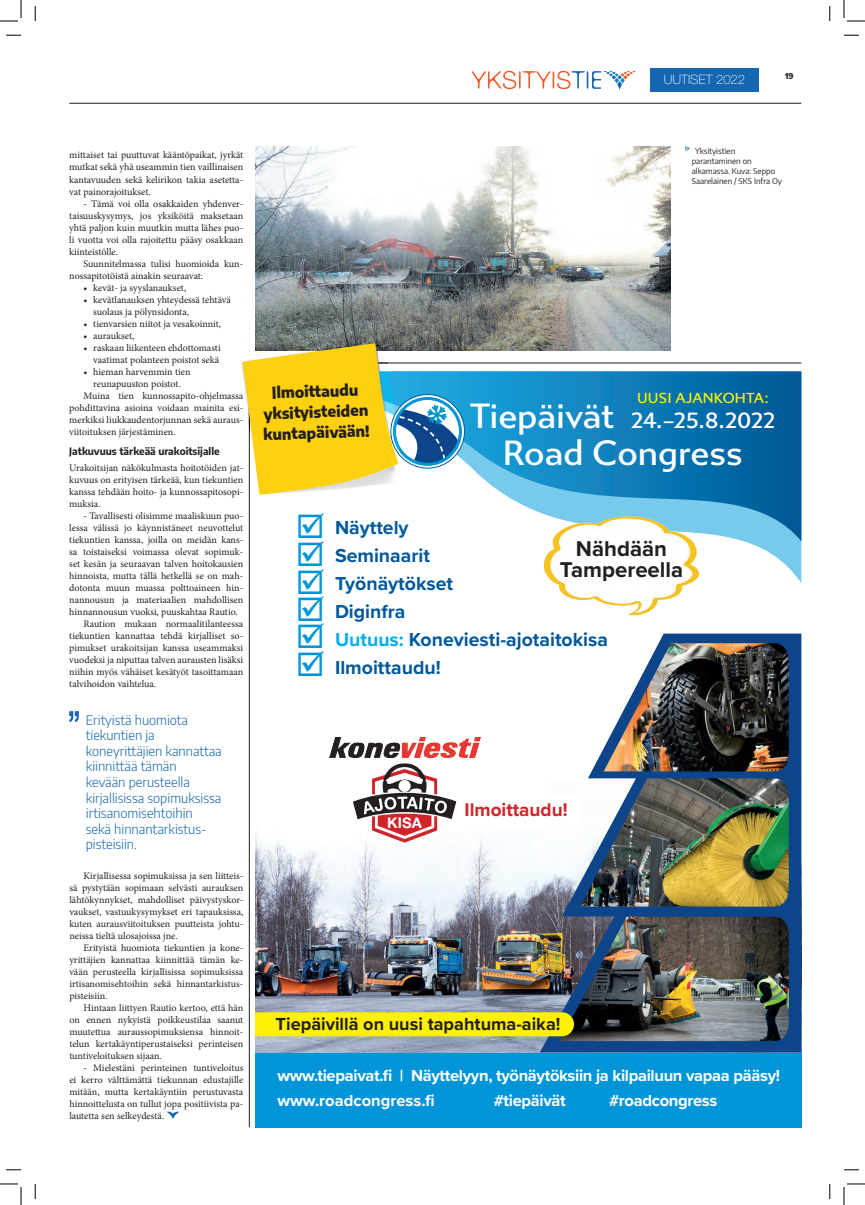
<style>
.page{position:relative;width:865px;height:1205px;background:#fff}
.page>*{position:absolute;margin:0;border:0;box-sizing:border-box;transform-origin:0 0}
.t1{font:500 34.9px "Gibbs";color:#fff}
.t2{font:32.4px/27.7px "Wingdings";color:#0095d9;text-align:justify}
.t3{font:500 23.2px "Gibbs";color:#fff}
.t4{font:700 22.2px/21px "Proxima Nova";color:#231f20;text-align:center}
.t5{font:700 19.5px/27.9px "Proxima Nova";color:#00599a}
.t6{font:700 19px "Proxima Nova";color:#d1232a}
.t7{font:700 18.1px "Proxima Nova";color:#231f20}
.t8{font:700 16.5px/24.8px "Proxima Nova";letter-spacing:-.02em;color:#fff}
.t9{font:800 15.1px/20.6px "Encode Sans";color:#231f20;text-align:center}
.t10{font:14.8px "Alte Haas Grotesk Bold";color:#fff}
.t11{font:500 14.5px "Gibbs";letter-spacing:.01em;color:#fff101}
.t12{font:300 13px/15.6px "Encode Sans";color:#1466b2}
.t13{font:100 13px "Helvetica Neue";color:#fff}
.t14{font:10px/12px "Minion Pro";color:#231f20;text-align:justify}
.t15{font:700 10px "Encode Sans";color:#231f20}
.t16{font:8px/10px "Encode Sans";color:#231f20}
.t17{font:800 8px "Encode Sans";color:#231f20}
.s1{font-size:34.9px}
.s2{color:#00aeef}
.s3{color:#0095d9}
</style>
<div class="page">
<hr style="left:69px;top:103px;width:732px;height:1px;background:#231f20">
<svg style="left:471px;top:71px;width:164px;height:19px"></svg>
<div style="left:650px;top:68px;width:108px;height:24px;background:#1466b2"></div>
<img style="left:255px;top:833px;width:284px;height:219px">
<svg style="left:539px;top:633px;width:262px;height:419px"></svg>
<img style="left:579px;top:778px;width:209px;height:128px">
<img style="left:603px;top:643px;width:185px;height:128px">
<div style="left:255px;top:1052px;width:546px;height:75px;background:#0095d9"></div>
<svg style="left:743px;top:541px;width:58px;height:42px"></svg>
<svg style="left:460px;top:371px;width:341px;height:170px;background:#2d8fc2"></svg>
<img style="left:536px;top:513px;width:170px;height:103px">
<div style="left:288px;top:794px;width:292px;height:31px;background:#fff"></div>
<svg style="left:353px;top:763px;width:103px;height:79px"></svg>
<img style="left:329px;top:737px;width:151px;height:20px">
<img style="left:255px;top:916px;width:533px;height:124px">
<img style="left:255px;top:146px;width:415px;height:204px">
<svg style="left:685px;top:145px;width:4px;height:6px"></svg>
<hr style="left:249px;top:362px;width:1px;height:765px;background:#231f20">
<hr style="left:249px;top:362px;width:552px;height:1px;background:#231f20">
<svg style="left:69px;top:711px;width:10px;height:10px"></svg>
<svg style="left:167px;top:1111px;width:12px;height:7px"></svg>
<img style="left:241px;top:339px;width:163px;height:160px">
<svg style="left:242px;top:343px;width:218px;height:153px"></svg>
<svg style="left:6px;top:35px;width:15px;height:1px"></svg>
<svg style="left:844px;top:35px;width:14px;height:1px"></svg>
<svg style="left:6px;top:1169px;width:15px;height:1px"></svg>
<svg style="left:844px;top:1169px;width:14px;height:1px"></svg>
<svg style="left:35px;top:6px;width:1px;height:15px"></svg>
<svg style="left:35px;top:1184px;width:1px;height:14px"></svg>
<svg style="left:829px;top:6px;width:1px;height:15px"></svg>
<svg style="left:829px;top:1184px;width:1px;height:14px"></svg>
<svg style="left:0;top:0;width:22px;height:22px"></svg>
<svg style="left:0;top:1183px;width:22px;height:21px"></svg>
<svg style="left:843px;top:0;width:21px;height:22px"></svg>
<svg style="left:843px;top:1183px;width:21px;height:21px"></svg>
<h3 class="t13" style="left:663px;top:72px;width:83px">UUTISET 2022</h3>
<p class="t17" style="left:784px;top:70px;width:10px">19</p>
<p class="t14" style="left:69px;top:149px;width:175px">mittaiset tai puuttuvat kääntöpaikat, jyrkät mutkat sekä yhä useammin tien vaillinaisen kantavuuden sekä kelirikon takia asetetta&shy;vat painorajoitukset.</p>
<p class="t14" style="left:69px;top:197px;width:175px;text-indent:14px">- Tämä voi olla osakkaiden yhdenver&shy;taisuuskysymys, jos yksiköitä maksetaan yhtä paljon kuin muutkin mutta lähes puo&shy;li vuotta voi olla rajoitettu pääsy osakkaan kiinteistölle.</p>
<p class="t14" style="left:69px;top:257px;width:175px;text-indent:14px">Suunnitelmassa tulisi huomioida kun&shy;nossapitotöistä ainakin seuraavat:</p>
<p class="t14" style="left:83px;top:281px;width:104px">• kevät- ja syyslanaukset,</p>
<p class="t14" style="left:93px;top:293px;width:139px;text-indent:-10px">• kevätlanauksen yhteydessä tehtävä suolaus ja pölynsidonta,</p>
<p class="t14" style="left:83px;top:317px;width:139px">• tienvarsien niitot ja vesakoinnit,</p>
<p class="t14" style="left:83px;top:329px;width:52px">• auraukset,</p>
<p class="t14" style="left:83px;top:341px;width:139px;text-align:right">• raskaan liikenteen ehdottomasti vaatimat polanteen poistot sekä</p>
<p class="t14" style="left:83px;top:365px;width:109px">• hieman harvemmin tien</p>
<p class="t14" style="left:93px;top:377px;width:89px">reunapuuston poistot.</p>
<p class="t14" style="left:83px;top:389px;width:161px">Muina tien kunnossapito-ohjelmassa</p>
<p class="t14" style="left:69px;top:401px;width:175px">pohdittavina asioina voidaan mainita esi-</p>
<p class="t14" style="left:69px;top:413px;width:175px">merkiksi liukkaudentorjunnan sekä auraus-</p>
<p class="t14" style="left:69px;top:425px;width:108px">viitoituksen järjestäminen.</p>
<p class="t15" style="left:69px;top:444px;width:152px">Jatkuvuus tärkeää urakoitsijalle</p>
<p class="t14" style="left:69px;top:461px;width:175px">Urakoitsijan näkökulmasta hoitotöiden jat&shy;kuvuus on erityisen tärkeää, kun tiekuntien kanssa tehdään hoito- ja kunnossapitosopi&shy;muksia.</p>
<p class="t14" style="left:83px;top:509px;width:161px">- Tavallisesti olisimme maaliskuun puo-</p>
<p class="t14" style="left:69px;top:521px;width:175px">lessa välissä jo käynnistäneet neuvottelut</p>
<p class="t14" style="left:69px;top:533px;width:175px">tiekuntien kanssa, joilla on meidän kans-</p>
<p class="t14" style="left:69px;top:545px;width:175px">sa toistaiseksi voimassa olevat sopimuk-</p>
<p class="t14" style="left:69px;top:557px;width:175px">set kesän ja seuraavan talven hoitokausien</p>
<p class="t14" style="left:69px;top:569px;width:175px">hinnoista, mutta tällä hetkellä se on mah-</p>
<p class="t14" style="left:69px;top:581px;width:175px">dotonta muun muassa polttoaineen hin-</p>
<p class="t14" style="left:69px;top:593px;width:175px">nannousun ja materiaalien mahdollisen</p>
<p class="t14" style="left:69px;top:605px;width:170px">hinnannousun vuoksi, puuskahtaa Rautio.</p>
<p class="t14" style="left:83px;top:617px;width:161px">Raution mukaan normaalitilanteessa</p>
<p class="t14" style="left:69px;top:629px;width:175px">tiekuntien kannattaa tehdä kirjalliset so-</p>
<p class="t14" style="left:69px;top:641px;width:175px">pimukset urakoitsijan kanssa useammaksi</p>
<p class="t14" style="left:69px;top:653px;width:175px">vuodeksi ja niputtaa talven aurausten lisäksi</p>
<p class="t14" style="left:69px;top:665px;width:175px">niihin myös vähäiset kesätyöt tasoittamaan</p>
<p class="t14" style="left:69px;top:677px;width:88px">talvihoidon vaihtelua.</p>
<h3 class="t12" style="left:86px;top:711px;width:137px">Erityistä huomiota tiekuntien ja koneyrittäjien kannattaa kiinnittää tämän<br>kevään perusteella kirjallisissa sopimuksissa irtisanomisehtoihin<br>sekä hinnantarkistus&shy;pisteisiin.</h3>
<p class="t14" style="left:69px;top:869px;width:175px;text-indent:14px">Kirjallisessa sopimuksissa ja sen liitteis&shy;sä pystytään sopimaan selvästi aurauksen lähtökynnykset, mahdolliset päivystyskor&shy;vaukset, vastuukysymykset eri tapauksissa, kuten aurausviitoituksen puutteista johtu&shy;neissa tieltä ulosajoissa jne.</p>
<p class="t14" style="left:69px;top:941px;width:175px;text-indent:14px">Erityistä huomiota tiekuntien ja kone&shy;yrittäjien kannattaa kiinnittää tämän ke&shy;vään perusteella kirjallisissa sopimuksissa irtisanomisehtoihin sekä hinnantarkistus&shy;pisteisiin.</p>
<p class="t14" style="left:69px;top:1001px;width:175px;text-indent:14px">Hintaan liittyen Rautio kertoo, että hän on ennen nykyistä poikkeustilaa saanut muutettua auraussopimuksiensa hinnoit&shy;telun kertakäyntiperustaiseksi perinteisen tuntiveloituksen sijaan.</p>
<p class="t14" style="left:69px;top:1061px;width:175px;text-indent:14px">- Mielestäni perinteinen tuntiveloitus ei kerro välttämättä tiekunnan edustajille mitään, mutta kertakäyntiin perustuvasta hinnoittelusta on tullut jopa positiivista pa&shy;lautetta sen selkeydestä.</p>
<h3 class="t9" style="left:261px;top:382px;width:108px;rotate:-2deg">llmoittaudu yksityisteiden kuntapäivään!</h3>
<p class="t16" style="left:691px;top:145px;width:92px;text-indent:3px">Yksityistien parantaminen on alkamassa. Kuva: Seppo<br>Saarelainen / SKS Infra Oy</p>
<h3 class="t11" style="left:636px;top:390px;width:133px">UUSI AJANKOHTA:</h3>
<h3 class="t3" style="left:469px;top:406px;width:307px"><span class="s1">Tiepäivät</span> 24.–25.8.2022</h3>
<h1 class="t1" style="left:502px;top:433px;width:241px">Road Congress</h1>
<h2 class="t2" style="left:295px;top:512px;width:30px">☑ ☑ ☑ ☑ ☑</h2>
<h3 class="t5" style="left:335px;top:513px;width:274px">Näyttely<br>Seminaarit<br>Työnäytökset<br>Diginfra<br><span class="s2">Uutuus:</span> Koneviesti-ajotaitokisa</h3>
<h3 class="t5" style="left:295px;top:653px;width:146px"><span class="s3">☑</span> Ilmoittaudu!</h3>
<h3 class="t4" style="left:559px;top:538px;width:125px">Nähdään<br>Tampereella</h3>
<h3 class="t10" style="left:387px;top:813px;width:36px">KISA</h3>
<h3 class="t6" style="left:464px;top:795px;width:104px">Ilmoittaudu!</h3>
<h3 class="t7" style="left:275px;top:1010px;width:286px">Tiepäivillä on uusi tapahtuma-aika!</h3>
<h3 class="t8" style="left:277px;top:1062px;width:504px">www.tiepaivat.fi | Näyttelyyn, työnäytöksiin ja kilpailuun vapaa pääsy! www.roadcongress.fi</h3>
<h3 class="t8" style="left:493px;top:1087px;width:74px">#tiepäivät</h3>
<h3 class="t8" style="left:608px;top:1087px;width:110px">#roadcongress</h3>
</div>
